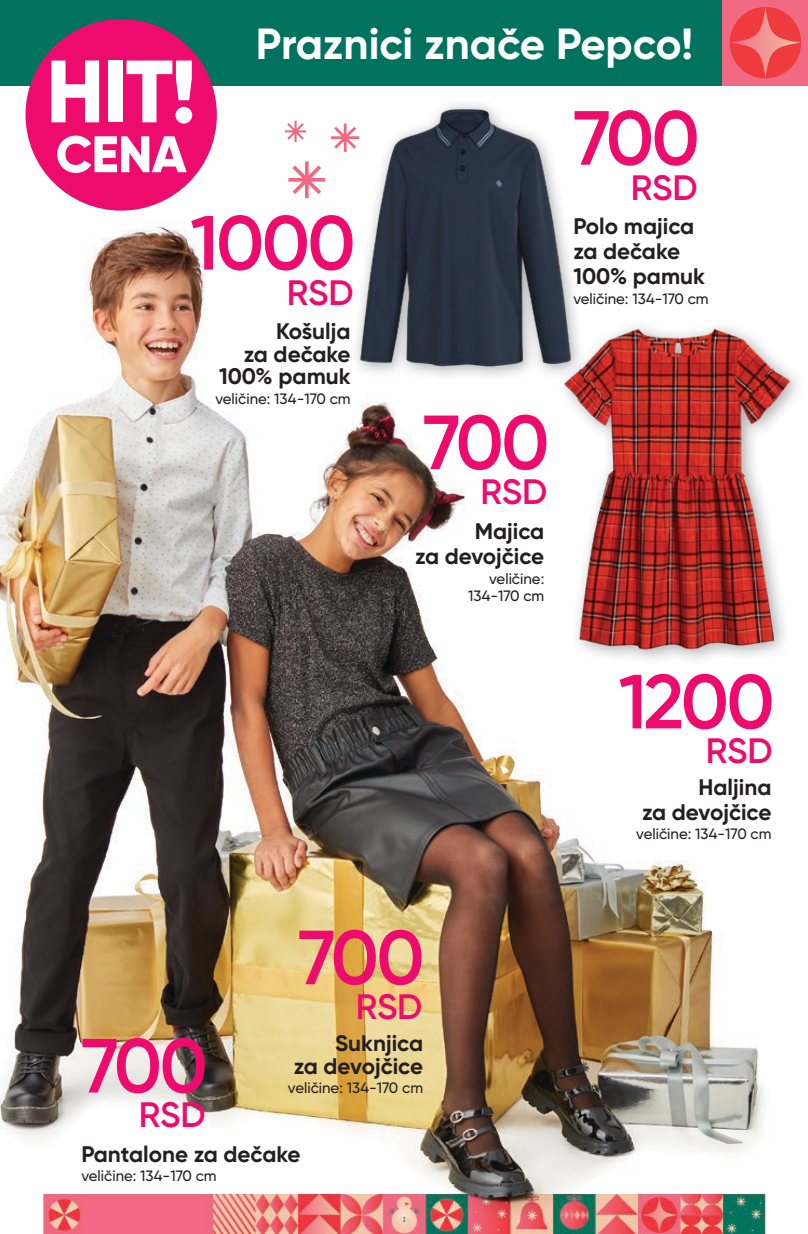
<style>
.page{position:relative;width:808px;height:1234px;background:#fff}
.page>*{position:absolute;margin:0;border:0;box-sizing:border-box;transform-origin:0 0}
.t1{font:800 88.2px "Gilroy";color:#fff}
.t2{font:600 76.5px "Gilroy";letter-spacing:-.035em;color:#ed0c6e}
.t3{font:800 51.3px "Gilroy";color:#fff}
.t4{font:700 43.5px "Gilroy";color:#fff}
.t5{font:600 35.25px "Gilroy";letter-spacing:-.005em;color:#ed0c6e}
.t6{font:700 22.5px/25.2px "Gilroy";color:#231f20;text-align:right}
.t7{font:500 15px/16.8px "Gilroy";color:#231f20;text-align:right}
</style>
<div class="page">
<div style="left:0;top:0;width:808px;height:85px;background:#00725e"></div>
<div style="left:723px;top:0;width:85px;height:85px;background:#f16982"></div>
<svg style="left:730px;top:7px;width:71px;height:71px;background:#ef4f52"></svg>
<img style="left:0;top:84px;width:808px;height:1149px">
<div style="left:26px;top:19px;width:191px;height:191px;background:#ed0c6e;border-radius:50%"></div>
<h1 class="t1" style="left:46px;top:36px;width:152px">HIT!</h1>
<h3 class="t3" style="left:56px;top:122px;width:132px">CENA</h3>
<h3 class="t4" style="left:256px;top:17px;width:439px">Praznici znače Pepco!</h3>
<h2 class="t2" style="left:573px;top:90px;width:128px">700</h2>
<h3 class="t5" style="left:631px;top:165px;width:68px">RSD</h3>
<h2 class="t2" style="left:190px;top:195px;width:167px">1000</h2>
<h3 class="t5" style="left:287px;top:270px;width:68px">RSD</h3>
<p class="t6" style="left:219px;top:320px;width:133px;line-height:22.5px">Košulja<br>za dečake<br>100% pamuk</p>
<p class="t7" style="left:215px;top:390px;width:137px">veličine: 134-170 cm</p>
<p class="t6" style="left:573px;top:213px;width:133px;text-align:left">Polo majica za dečake<br>100% pamuk</p>
<p class="t7" style="left:573px;top:290px;width:137px">veličine: 134-170 cm</p>
<h2 class="t2" style="left:423px;top:395px;width:128px">700</h2>
<h3 class="t5" style="left:481px;top:470px;width:68px">RSD</h3>
<p class="t6" style="left:415px;top:518px;width:131px">Majica<br>za devojčice</p>
<p class="t7" style="left:468px;top:569px;width:78px">veličine:<br>134-170 cm</p>
<h2 class="t2" style="left:619px;top:654px;width:157px">1200</h2>
<h3 class="t5" style="left:706px;top:729px;width:68px">RSD</h3>
<p class="t6" style="left:642px;top:773px;width:131px">Haljina<br>za devojčice</p>
<p class="t7" style="left:636px;top:825px;width:137px">veličine: 134-170 cm</p>
<h2 class="t2" style="left:81px;top:1017px;width:128px">700</h2>
<h3 class="t5" style="left:139px;top:1092px;width:68px">RSD</h3>
<h2 class="t2" style="left:298px;top:909px;width:128px">700</h2>
<h3 class="t5" style="left:356px;top:984px;width:68px">RSD</h3>
<p class="t6" style="left:294px;top:1031px;width:131px;line-height:22.5px">Suknjica<br>za devojčice</p>
<p class="t7" style="left:288px;top:1079px;width:137px">veličine: 134-170 cm</p>
<p class="t6" style="left:81px;top:1140px;width:221px">Pantalone za dečake</p>
<p class="t7" style="left:81px;top:1167px;width:137px">veličine: 134-170 cm</p>
</div>
